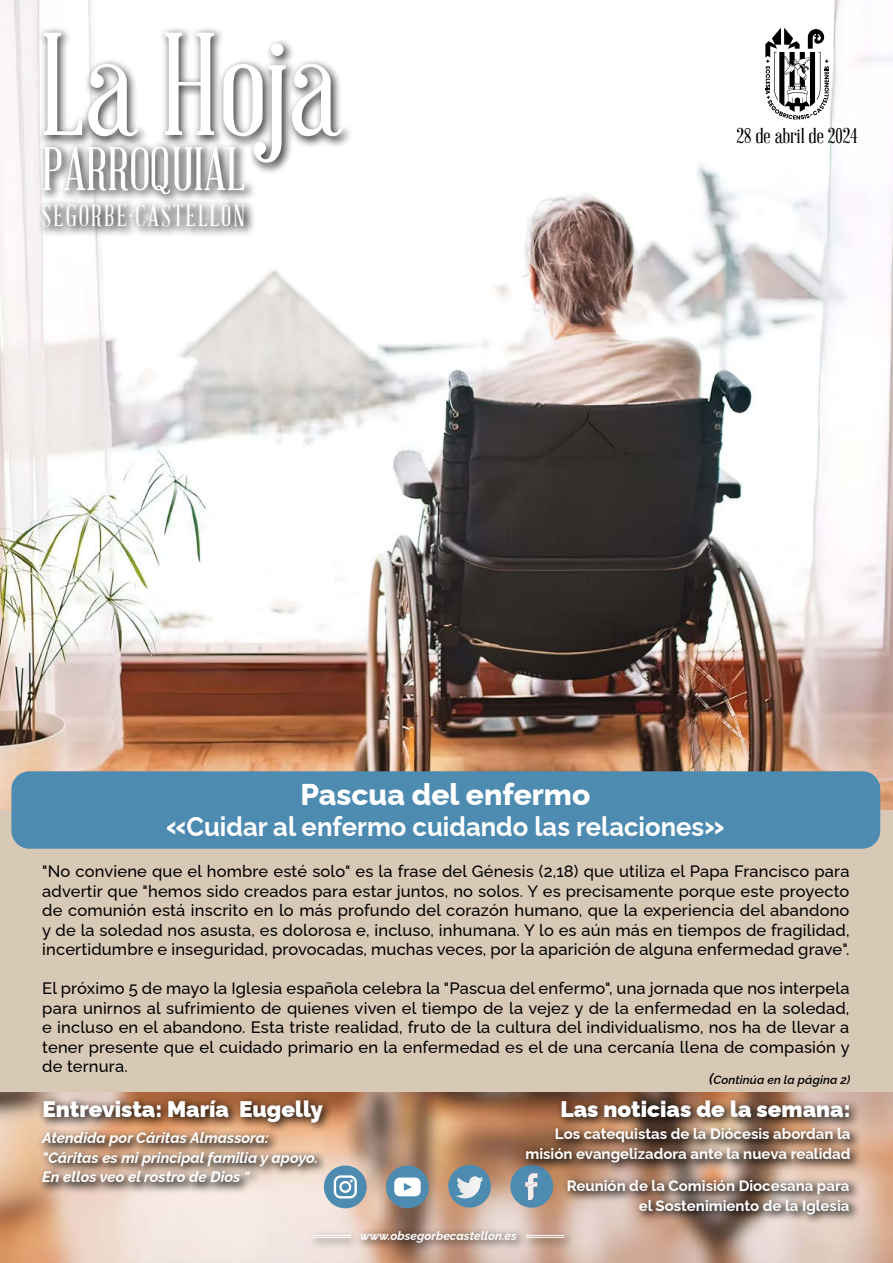
<style>
.page{position:relative;width:893px;height:1263px;background:#fff}
.page>*{position:absolute;margin:0;border:0;box-sizing:border-box;transform-origin:0 0}
.t1{font:143.1px "Abraham Lincoln";color:#fff}
.t2{font:60px "Abraham Lincoln";color:#fff}
.t3{font:800 30px "Raleway";color:#fff}
.t4{font:29.85px "Abraham Lincoln";letter-spacing:.08em;color:#fff}
.t5{font:700 27px "Raleway";color:#fff;scale:.95 1}
.t6{font:900 22.5px "Raleway";color:#fff}
.t7{font:21px "Abraham Lincoln";color:#000;scale:1.05 1}
.t8{font:500 16.5px/19.5px "Raleway";letter-spacing:.01em;color:#000;text-align:justify}
.t9{font:700 15px/19.5px "Raleway";color:#fff;text-align:right}
.t10{font:italic 700 15px/19.5px "Raleway";color:#fff}
.t11{font:italic 700 12px "Raleway";color:#fff}
.t12{font:italic 600 12px "Raleway";letter-spacing:.015em;color:#000}
.s1{font-weight:800;font-size:30px}
.s2{font-size:15px}
</style>
<div class="page">
<img style="left:0;top:1091px;width:893px;height:172px">
<img style="left:0;top:0;width:893px;height:810px">
<div style="left:0;top:810px;width:893px;height:281px;background:#d8c9b6"></div>
<div style="left:38px;top:26px;width:315px;height:149px;background:#000;opacity:.75"></div>
<div style="left:38px;top:140px;width:219px;height:66px;background:#000;opacity:.75"></div>
<div style="left:37px;top:194px;width:219px;height:44px;background:#000;opacity:.75"></div>
<div style="left:11px;top:771px;width:869px;height:78px;background:#4e8bb1;border-radius:18px"></div>
<div style="left:510px;top:1165px;width:43px;height:42px;background:#4e8bb1;border-radius:50%"></div>
<svg style="left:527px;top:1187px;width:7px;height:13px"></svg>
<img style="left:525px;top:1174px;width:13px;height:13px">
<div style="left:448px;top:1165px;width:43px;height:42px;background:#4e8bb1;border-radius:50%"></div>
<svg style="left:456px;top:1176px;width:27px;height:22px"></svg>
<div style="left:386px;top:1165px;width:43px;height:43px;background:#4e8bb1;border-radius:50%"></div>
<svg style="left:394px;top:1177px;width:27px;height:19px"></svg>
<div style="left:324px;top:1165px;width:43px;height:43px;background:#4e8bb1;border-radius:50%"></div>
<svg style="left:334px;top:1175px;width:23px;height:23px"></svg>
<svg style="left:765px;top:28px;width:64px;height:92px"></svg>
<div style="left:556px;top:1094px;width:305px;height:35px;background:#000;opacity:.75"></div>
<div style="left:308px;top:1225px;width:267px;height:28px;background:#000;opacity:.75"></div>
<hr style="left:526px;top:1235px;width:38px;height:1px;background:#fff">
<hr style="left:526px;top:1237px;width:38px;height:1px;background:#fff">
<hr style="left:313px;top:1235px;width:38px;height:1px;background:#fff">
<hr style="left:313px;top:1237px;width:38px;height:1px;background:#fff">
<div style="left:520px;top:1122px;width:342px;height:52px;background:#000;opacity:.75"></div>
<div style="left:38px;top:1094px;width:296px;height:39px;background:#000;opacity:.75"></div>
<div style="left:36px;top:1126px;width:293px;height:68px;background:#000;opacity:.75"></div>
<div style="left:561px;top:1174px;width:300px;height:51px;background:#000;opacity:.75"></div>
<h1 class="t1" style="left:40px;top:11px;width:300px">La Hoja</h1>
<h2 class="t2" style="left:42px;top:138px;width:204px">PARROQUIAL</h2>
<h3 class="t4" style="left:42px;top:200px;width:205px">SEGORBE·CASTELLÓN</h3>
<p class="t7" style="left:736px;top:125px;width:117px">28 de abril de 2024</p>
<h3 class="t3" style="left:300px;top:770px;width:291px">Pascua del enfermo</h3>
<h3 class="t5" style="left:166px;top:805px;width:589px"><span class="s1">«</span>Cuidar al enfermo cuidando las relaciones<span class="s1">»</span></h3>
<p class="t8" style="left:42px;top:859px;width:809px">"No conviene que el hombre esté solo" es la frase del Génesis (2,18) que utiliza el Papa Francisco para advertir que "hemos sido creados para estar juntos, no solos. Y es precisamente porque este proyecto de comunión está inscrito en lo más profundo del corazón humano, que la experiencia del abandono y de la soledad nos asusta, es dolorosa e, incluso, inhumana. Y lo es aún más en tiempos de fragilidad, incertidumbre e inseguridad, provocadas, muchas veces, por la aparición de alguna enfermedad grave".</p>
<p class="t8" style="left:42px;top:976px;width:809px">El próximo 5 de mayo la Iglesia española celebra la "Pascua del enfermo", una jornada que nos interpela para unirnos al sufrimiento de quienes viven el tiempo de la vejez y de la enfermedad en la soledad, e incluso en el abandono. Esta triste realidad, fruto de la cultura del individualismo, nos ha de llevar a tener presente que el cuidado primario en la enfermedad es el de una cercanía llena de compasión y de ternura.</p>
<p class="t12" style="left:709px;top:1070px;width:143px"><span class="s2">(</span>Continúa en la página 2)</p>
<h3 class="t6" style="left:43px;top:1091px;width:282px">Entrevista: María Eugelly</h3>
<p class="t10" style="left:42px;top:1126px;width:277px">Atendida por Cáritas Almassora: "Cáritas es mi principal familia y apoyo.<br>En ellos veo el rostro de Dios "</p>
<p class="t11" style="left:360px;top:1226px;width:158px">www.obsegorbecastellon.es</p>
<h3 class="t6" style="left:561px;top:1091px;width:291px">Las noticias de la semana:</h3>
<p class="t9" style="left:525px;top:1122px;width:327px">Los catequistas de la Diócesis abordan la misión evangelizadora ante la nueva realidad</p>
<p class="t9" style="left:567px;top:1174px;width:284px">Reunión de la Comisión Diocesana para el Sostenimiento de la Iglesia</p>
</div>
